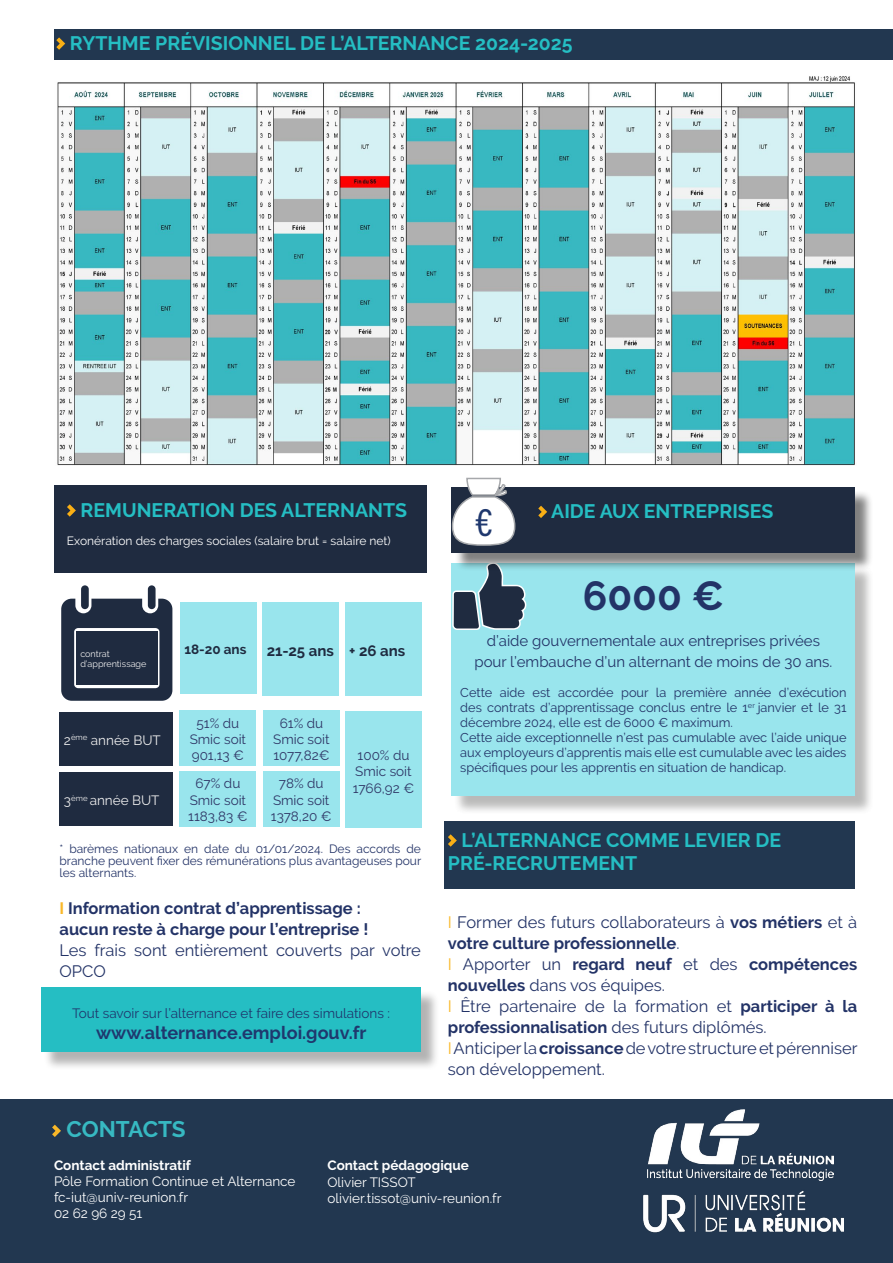
<style>
.page{position:relative;width:893px;height:1263px;background:#fff}
.page>*{position:absolute;margin:0;border:0;box-sizing:border-box;transform-origin:0 0}
.t1{font:700 40.5px "Raleway";color:#233367}
.t2{font:40.5px "Acumin Pro Cond";color:#1f386e}
.t3{font:700 22.5px "Raleway";letter-spacing:-.005em;color:#37b9c2}
.t4{font:700 19.5px/23.4px "Raleway";color:#25bec3}
.t5{font:700 18px "Raleway";color:#1f386e}
.t6{font:16.5px/21px "Raleway";color:#233367}
.t7{font:700 16.5px/21px "Raleway";color:#233367}
.t8{font:15px/21px "Raleway";color:#233367;text-align:center}
.t9{font:700 15px "Raleway";color:#1f2b40}
.t10{font:13.5px/16.2px "Raleway";color:#fff}
.t11{font:13.5px/16.2px "Raleway";color:#2f3666;text-align:center}
.t12{font:13.5px "Raleway";color:#1f386e}
.t13{font:700 13.5px "Raleway";color:#fff}
.t14{font:13.5px "Raleway";color:#ededed}
.t15{font:700 13.5px "Raleway";color:#1f2b40}
.t16{font:12.75px/15px "Raleway";color:#233367}
.t17{font:12px/12px "Raleway";color:#233367;text-align:justify}
.t18{font:12px "Raleway";color:#fff}
.t19{font:9px/10.8px "Raleway";color:#ededed}
.s1{color:#f9b829}
.s2{font-weight:700}
</style>
<div class="page">
<div style="left:0;top:1100px;width:893px;height:163px;background:#223750"></div>
<img style="left:647px;top:1109px;width:186px;height:72px">
<img style="left:643px;top:1190px;width:201px;height:43px">
<svg style="left:52px;top:1125px;width:9px;height:12px"></svg>
<div style="left:54px;top:30px;width:839px;height:30px;background:#223750"></div>
<svg style="left:56px;top:37px;width:9px;height:13px"></svg>
<img style="left:57px;top:76px;width:798px;height:390px">
<div style="left:444px;top:821px;width:411px;height:68px;background:#223750"></div>
<svg style="left:448px;top:834px;width:9px;height:13px"></svg>
<div style="left:454px;top:566px;width:419px;height:249px;background:#9d9d9c;opacity:.47"></div>
<div style="left:452px;top:564px;width:403px;height:232px;background:#99e5ed"></div>
<svg style="left:451px;top:563px;width:76px;height:68px"></svg>
<div style="left:454px;top:489px;width:419px;height:83px;background:#000;opacity:.5"></div>
<div style="left:452px;top:487px;width:403px;height:66px;background:#1f2b40"></div>
<svg style="left:538px;top:506px;width:9px;height:12px"></svg>
<svg style="left:451px;top:477px;width:65px;height:69px"></svg>
<div style="left:475px;top:506px;width:19px;height:32px;background:#fff"></div>
<div style="left:54px;top:486px;width:372px;height:87px;background:#1f2b40"></div>
<svg style="left:67px;top:504px;width:9px;height:13px"></svg>
<div style="left:180px;top:602px;width:77px;height:92px;background:#99e5ed"></div>
<svg style="left:61px;top:599px;width:111px;height:102px"></svg>
<div style="left:81px;top:585px;width:8px;height:24px;background:#1f2b40;border-radius:4px"></div>
<div style="left:148px;top:585px;width:8px;height:24px;background:#1f2b40;border-radius:4px"></div>
<div style="left:262px;top:602px;width:77px;height:94px;background:#99e5ed"></div>
<div style="left:345px;top:602px;width:76px;height:94px;background:#99e5ed"></div>
<div style="left:180px;top:711px;width:76px;height:55px;background:#99e5ed"></div>
<div style="left:76px;top:631px;width:82px;height:53px;background:#1f2b40"></div>
<div style="left:60px;top:772px;width:113px;height:54px;background:#1f2b40"></div>
<div style="left:263px;top:711px;width:77px;height:55px;background:#99e5ed"></div>
<div style="left:345px;top:711px;width:77px;height:116px;background:#99e5ed"></div>
<div style="left:180px;top:771px;width:76px;height:56px;background:#99e5ed"></div>
<div style="left:263px;top:771px;width:77px;height:56px;background:#99e5ed"></div>
<div style="left:60px;top:712px;width:113px;height:53px;background:#1f2b40"></div>
<div style="left:43px;top:990px;width:397px;height:81px;background:#000;opacity:.3"></div>
<div style="left:41px;top:988px;width:380px;height:64px;background:#25bec3"></div>
<p class="t4" style="left:70px;top:31px;width:504px">RYTHME PRÉVISIONNEL DE L’ALTERNANCE 2024-2025</p>
<p class="t4" style="left:81px;top:498px;width:328px">REMUNERATION DES ALTERNANTS</p>
<p class="t18" style="left:67px;top:534px;width:325px">Exonération des charges sociales (salaire brut = salaire net)</p>
<p class="t19" style="left:80px;top:648px;width:68px">contrat d’apprentissage</p>
<p class="t14" style="left:64px;top:732px;width:98px">2<sup>ème</sup> année BUT</p>
<p class="t14" style="left:64px;top:793px;width:97px">3<sup>ème</sup> année BUT</p>
<p class="t15" style="left:184px;top:642px;width:64px">18-20 ans</p>
<p class="t9" style="left:267px;top:642px;width:140px">21-25 ans + 26 ans</p>
<p class="t11" style="left:190px;top:715px;width:58px">51% du<br>Smic soit<br>901,13 €</p>
<p class="t11" style="left:273px;top:715px;width:58px">61% du<br>Smic soit<br>1077,82€</p>
<p class="t11" style="left:355px;top:747px;width:58px;text-align:left">100% du<br>Smic soit</p>
<p class="t11" style="left:195px;top:775px;width:46px">67% du</p>
<p class="t11" style="left:353px;top:780px;width:63px">1766,92 €</p>
<p class="t11" style="left:188px;top:792px;width:61px;text-align:left">Smic soit<br>1183,83 €</p>
<p class="t11" style="left:271px;top:775px;width:62px">78% du<br>Smic soit<br>1378,20 €</p>
<p class="t17" style="left:60px;top:842px;width:363px">* barèmes nationaux en date du 01/01/2024. Des accords de branche peuvent fixer des rémunérations plus avantageuses pour les alternants.</p>
<p class="t7" style="left:60px;top:898px;width:310px"><span class="s1">I</span> Information contrat d’apprentissage : aucun reste à charge pour l’entreprise !</p>
<p class="t6" style="left:60px;top:939px;width:363px">Les frais sont entièrement couverts par votre<br>OPCO</p>
<p class="t12" style="left:72px;top:1005px;width:319px">Tout savoir sur l’alternance et faire des simulations :</p>
<p class="t5" style="left:96px;top:1022px;width:272px">www.alternance.emploi.gouv.fr</p>
<h1 class="t2" style="left:475px;top:496px;width:19px">€</h1>
<p class="t4" style="left:551px;top:500px;width:223px">AIDE AUX ENTREPRISES</p>
<h1 class="t1" style="left:583px;top:573px;width:143px">6000 €</h1>
<p class="t8" style="left:474px;top:630px;width:359px">d’aide gouvernementale aux entreprises privées pour l’embauche d’un alternant de moins de 30 ans.</p>
<p class="t16" style="left:460px;top:685px;width:388px">Cette aide est accordée pour la première année d’exécution des contrats d’apprentissage conclus entre le 1<sup>er</sup> janvier et le 31 décembre 2024, elle est de 6000 € maximum.<br>Cette aide exceptionnelle n’est pas cumulable avec l’aide unique aux employeurs d’apprentis mais elle est cumulable avec les aides spécifiques pour les apprentis en situation de handicap.</p>
<p class="t4" style="left:448px;top:828px;width:335px;text-indent:14px">L’ALTERNANCE COMME LEVIER DE<br>PRÉ-RECRUTEMENT</p>
<p class="t6" style="left:448px;top:912px;width:411px"><span class="s1">I</span> Former des futurs collaborateurs à <span class="s2">vos métiers</span> et à <span class="s2">votre culture professionnelle</span>.<br><span class="s1">I</span> Apporter un <span class="s2">regard neuf</span> et des <span class="s2">compétences nouvelles</span> dans vos équipes.<br><span class="s1">I</span> Être partenaire de la formation et <span class="s2">participer à la professionnalisation</span> des futurs diplômés.<br><span class="s1">I</span> Anticiper la <span class="s2">croissance</span> de votre structure et pérenniser son développement.</p>
<h2 class="t3" style="left:66px;top:1116px;width:121px">CONTACTS</h2>
<p class="t13" style="left:54px;top:1157px;width:138px">Contact administratif</p>
<p class="t10" style="left:54px;top:1173px;width:243px">Pôle Formation Continue et Alternance fc-iut@univ-reunion.fr<br>02 62 96 29 51</p>
<p class="t13" style="left:327px;top:1158px;width:143px">Contact pédagogique</p>
<p class="t10" style="left:327px;top:1174px;width:176px">Olivier TISSOT olivier.tissot@univ-reunion.fr</p>
</div>
